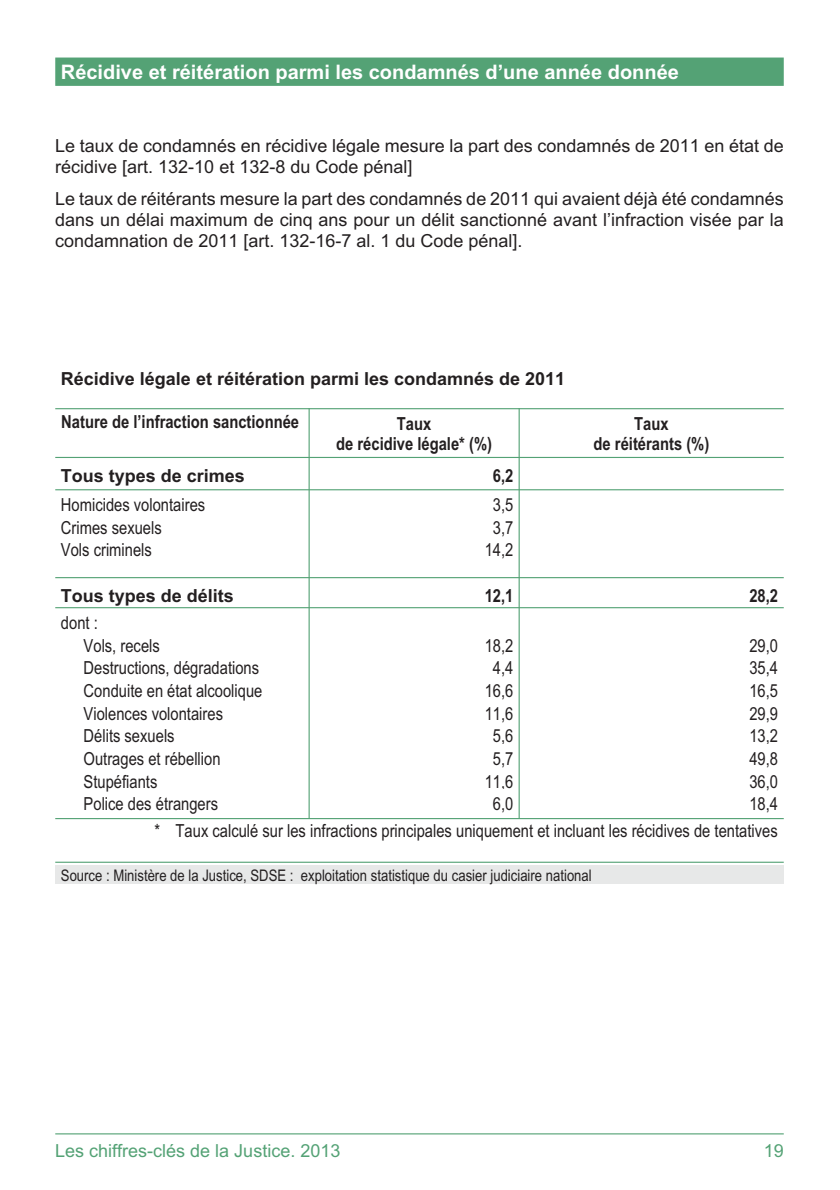
<style>
.page{position:relative;width:840px;height:1190px;background:#fff}
.page>*{position:absolute;margin:0;border:0;box-sizing:border-box;transform-origin:0 0}
.t1{font:700 20px "Arial";color:#fff}
.t2{font:18px/22.6px "Arial Narrow";color:#231f20}
.t3{font:18px/21px "Arial";color:#231f20}
.t4{font:700 18px/19.8px "Arial Narrow";color:#231f20;text-align:center}
.t5{font:700 18px "Arial";color:#231f20}
.t6{font:18px "Arial";color:#54a275}
.t7{font:16px "Arial Narrow";color:#231f20}
</style>
<div class="page">
<hr style="left:55px;top:1133px;width:729px;height:1px;background:#54a275">
<div style="left:55px;top:58px;width:729px;height:28px;background:#54a275"></div>
<div style="left:55px;top:866px;width:729px;height:18px;background:#e7e8e8"></div>
<hr style="left:55px;top:408px;width:729px;height:1px;background:#54a275">
<hr style="left:55px;top:457px;width:729px;height:1px;background:#54a275">
<hr style="left:55px;top:489px;width:729px;height:1px;background:#54a275">
<hr style="left:55px;top:577px;width:729px;height:1px;background:#54a275">
<hr style="left:55px;top:607px;width:729px;height:1px;background:#54a275">
<hr style="left:55px;top:818px;width:729px;height:1px;background:#54a275">
<hr style="left:55px;top:862px;width:729px;height:1px;background:#54a275">
<hr style="left:309px;top:408px;width:1px;height:411px;background:#54a275">
<hr style="left:519px;top:408px;width:1px;height:411px;background:#54a275">
<p class="t1" style="left:61px;top:65px;width:619px">Récidive et réitération parmi les condamnés d’une année donnée</p>
<p class="t3" style="left:55px;top:137px;width:730px">Le taux de condamnés en récidive légale mesure la part des condamnés de 2011 en état de récidive [art. 132-10 et 132-8 du Code pénal]</p>
<p class="t3" style="left:55px;top:190px;width:730px;text-align:justify">Le taux de réitérants mesure la part des condamnés de 2011 qui avaient déjà été condamnés dans un délai maximum de cinq ans pour un délit sanctionné avant l’infraction visée par la condamnation de 2011 [art. 132-16-7 al. 1 du Code pénal].</p>
<p class="t5" style="left:61px;top:372px;width:506px">Récidive légale et réitération parmi les condamnés de 2011</p>
<p class="t4" style="left:61px;top:413px;width:239px">Nature de l’infraction sanctionnée</p>
<p class="t4" style="left:336px;top:416px;width:157px">Taux<br>de récidive légale* (%)</p>
<p class="t4" style="left:594px;top:416px;width:117px">Taux<br>de réitérants (%)</p>
<p class="t5" style="left:61px;top:469px;width:186px">Tous types de crimes</p>
<p class="t4" style="left:493px;top:467px;width:22px">6,2</p>
<p class="t2" style="left:61px;top:495px;width:146px">Homicides volontaires</p>
<p class="t2" style="left:493px;top:495px;width:22px">3,5</p>
<p class="t2" style="left:61px;top:518px;width:102px">Crimes sexuels</p>
<p class="t2" style="left:493px;top:518px;width:22px">3,7</p>
<p class="t2" style="left:61px;top:541px;width:93px">Vols criminels</p>
<p class="t2" style="left:485px;top:541px;width:30px">14,2</p>
<p class="t5" style="left:61px;top:589px;width:175px">Tous types de délits</p>
<p class="t4" style="left:485px;top:587px;width:30px">12,1</p>
<p class="t4" style="left:749px;top:587px;width:30px">28,2</p>
<p class="t2" style="left:84px;top:613px;width:78px;text-indent:-23px">dont :<br>Vols, recels</p>
<p class="t2" style="left:485px;top:636px;width:30px">18,2</p>
<p class="t2" style="left:749px;top:636px;width:30px">29,0</p>
<p class="t2" style="left:84px;top:658px;width:177px">Destructions, dégradations</p>
<p class="t2" style="left:493px;top:658px;width:22px">4,4</p>
<p class="t2" style="left:749px;top:658px;width:30px">35,4</p>
<p class="t2" style="left:84px;top:681px;width:180px">Conduite en état alcoolique</p>
<p class="t2" style="left:485px;top:681px;width:30px">16,6</p>
<p class="t2" style="left:749px;top:681px;width:30px">16,5</p>
<p class="t2" style="left:84px;top:704px;width:141px">Violences volontaires</p>
<p class="t2" style="left:485px;top:704px;width:30px">11,6</p>
<p class="t2" style="left:749px;top:704px;width:30px">29,9</p>
<p class="t2" style="left:84px;top:727px;width:93px">Délits sexuels</p>
<p class="t2" style="left:493px;top:727px;width:22px">5,6</p>
<p class="t2" style="left:749px;top:727px;width:30px">13,2</p>
<p class="t2" style="left:84px;top:749px;width:139px">Outrages et rébellion</p>
<p class="t2" style="left:493px;top:749px;width:22px">5,7</p>
<p class="t2" style="left:749px;top:749px;width:30px">49,8</p>
<p class="t2" style="left:84px;top:772px;width:75px">Stupéfiants</p>
<p class="t2" style="left:485px;top:772px;width:30px">11,6</p>
<p class="t2" style="left:749px;top:772px;width:30px">36,0</p>
<p class="t2" style="left:84px;top:795px;width:136px">Police des étrangers</p>
<p class="t2" style="left:493px;top:795px;width:22px">6,0</p>
<p class="t2" style="left:155px;top:793px;width:625px;line-height:26.6px;text-align:right">18,4<br>* Taux calculé sur les infractions principales uniquement et incluant les récidives de tentatives</p>
<p class="t7" style="left:61px;top:869px;width:532px">Source : Ministère de la Justice, SDSE : exploitation statistique du casier judiciaire national</p>
<p class="t6" style="left:55px;top:1144px;width:287px">Les chiffres-clés de la Justice. 2013</p>
<p class="t6" style="left:764px;top:1144px;width:22px">19</p>
</div>
